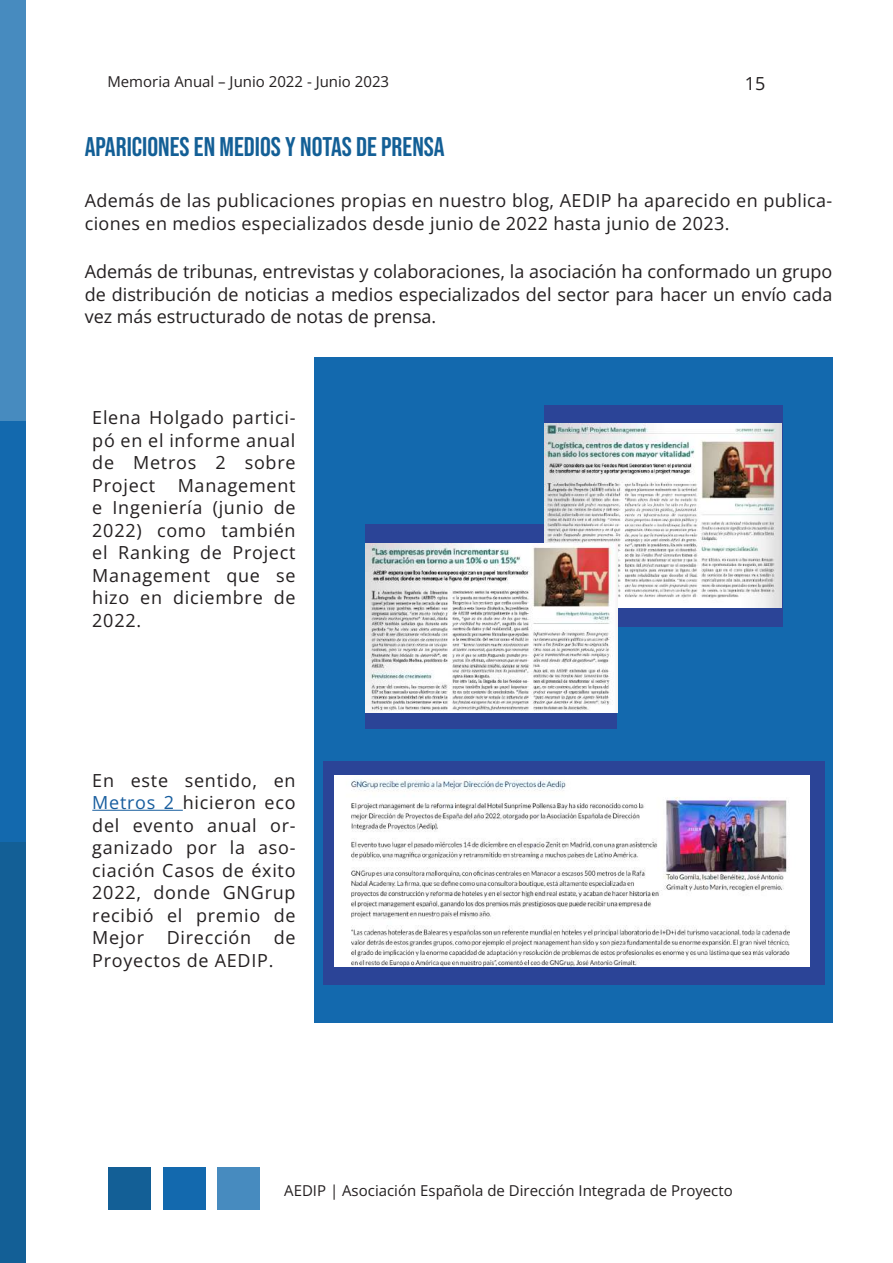
<style>
.page{position:relative;width:893px;height:1263px;background:#fff}
.page>*{position:absolute;margin:0;border:0;box-sizing:border-box;transform-origin:0 0}
.t1{font:27px "Bebas Neue";color:#135f96}
.t2{font:18px/22.5px "Open Sans";letter-spacing:.02em;color:#231f20;text-align:justify}
.t3{font:15px "Open Sans";color:#231f20}
.s1{color:#175d9e}
</style>
<div class="page">
<div style="left:314px;top:757px;width:518px;height:266px;background:#1369ae"></div>
<div style="left:323px;top:757px;width:502px;height:228px;background:#2b4497"></div>
<div style="left:314px;top:357px;width:518px;height:403px;background:#1369ae"></div>
<div style="left:365px;top:524px;width:252px;height:205px;background:#2b4497"></div>
<div style="left:545px;top:405px;width:238px;height:221px;background:#2b4497"></div>
<img style="left:545px;top:424px;width:236px;height:183px">
<img style="left:365px;top:543px;width:252px;height:169px">
<div style="left:0;top:0;width:26px;height:421px;background:#478bbf"></div>
<div style="left:0;top:421px;width:26px;height:421px;background:#1369ae"></div>
<div style="left:0;top:842px;width:26px;height:421px;background:#135f96"></div>
<hr style="left:92px;top:810px;width:91px;height:1px;background:#175d9e">
<img style="left:334px;top:775px;width:475px;height:192px">
<div style="left:108px;top:1167px;width:43px;height:43px;background:#135f96"></div>
<div style="left:163px;top:1167px;width:42px;height:43px;background:#1369ae"></div>
<div style="left:217px;top:1167px;width:43px;height:43px;background:#478bbf"></div>
<p class="t3" style="left:107px;top:71px;width:283px">Memoria Anual – Junio 2022 - Junio 2023</p>
<p class="t2" style="left:745px;top:72px;width:22px">15</p>
<h1 class="t1" style="left:85px;top:131px;width:361px">APARICIONES EN MEDIOS Y NOTAS DE PRENSA</h1>
<p class="t2" style="left:85px;top:189px;width:749px">Además de las publicaciones propias en nuestro blog, AEDIP ha aparecido en publica&shy;ciones en medios especializados desde junio de 2022 hasta junio de 2023.</p>
<p class="t2" style="left:85px;top:260px;width:749px">Además de tribunas, entrevistas y colaboraciones, la asociación ha conformado un grupo de distribución de noticias a medios especializados del sector para hacer un envío cada vez más estructurado de notas de prensa.</p>
<p class="t2" style="left:92px;top:406px;width:205px">Elena Holgado partici&shy;pó en el informe anual de Metros 2 sobre Project Management e Ingeniería (junio de 2022) como también el Ranking de Project Management que se hizo en diciembre de 2022.</p>
<p class="t2" style="left:92px;top:769px;width:205px">En este sentido, en <span class="s1">Metros 2</span> hicieron eco del evento anual or&shy;ganizado por la aso&shy;ciación Casos de éxito 2022, donde GNGrup recibió el premio de Mejor Dirección de Proyectos de AEDIP.</p>
<p class="t3" style="left:284px;top:1180px;width:450px">AEDIP | Asociación Española de Dirección Integrada de Proyecto</p>
</div>
